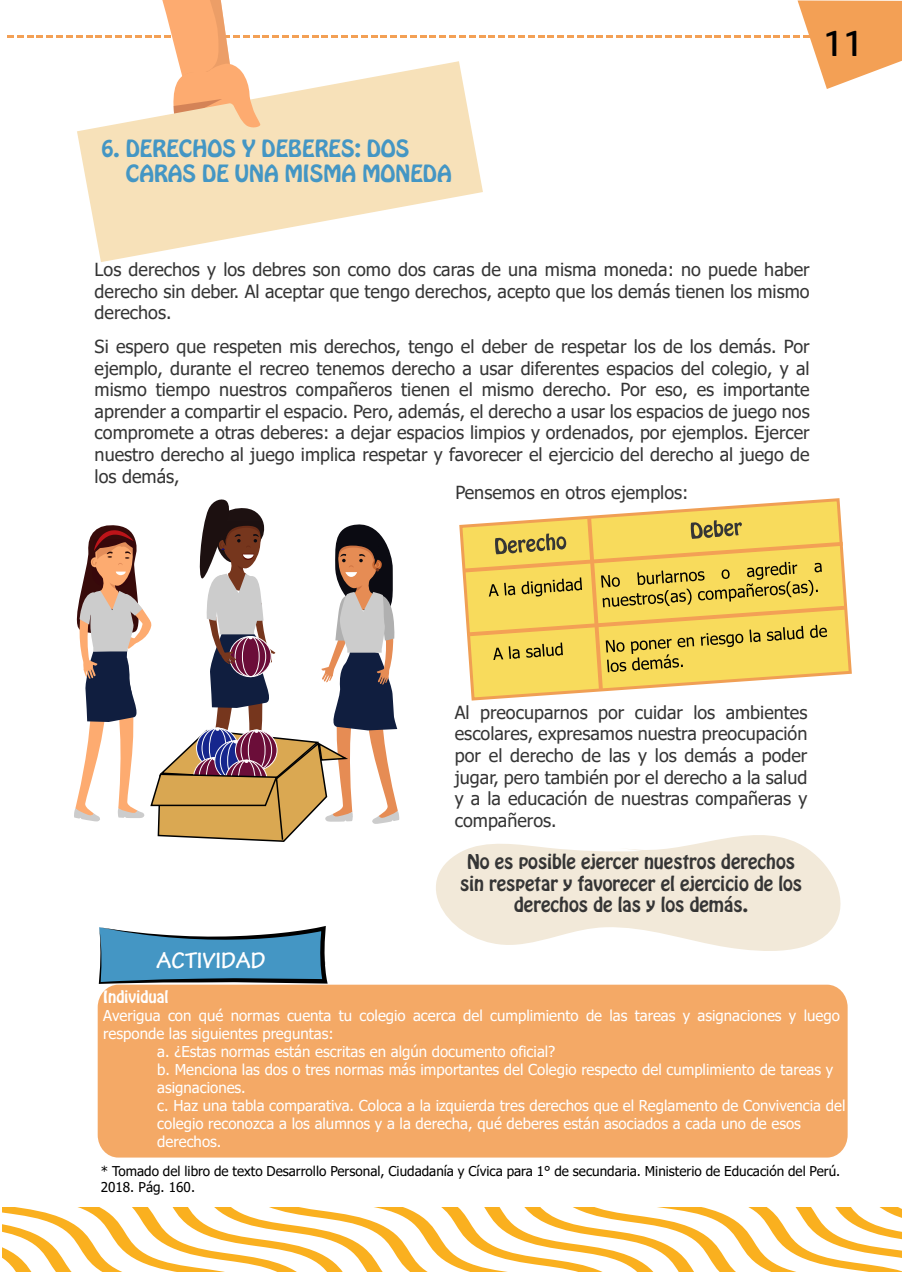
<style>
.page{position:relative;width:902px;height:1272px;background:#fff}
.page>*{position:absolute;margin:0;border:0;box-sizing:border-box;transform-origin:0 0}
.t1{font:37.5px "HP Simplified";color:#000}
.t2{font:700 24px "Tekton Pro";color:#fff}
.t3{font:21px/25.2px "Hobo Std";color:#4496c4}
.t4{font:18px/21.6px "Tahoma";color:#353535;text-align:justify}
.t5{font:18px/21.6px "Hobo Std";color:#353535;text-align:center}
.t6{font:15px "Tahoma";color:#fff}
.t7{font:15px "Hobo Std";color:#fff}
.t8{font:13.5px/16.2px "Tahoma";color:#000}
</style>
<div class="page">
<svg style="left:2px;top:1207px;width:900px;height:65px"></svg>
<svg style="left:459px;top:498px;width:393px;height:203px"></svg>
<svg style="left:462px;top:514px;width:386px;height:178px;background:#e9cb60"></svg>
<svg style="left:74px;top:499px;width:326px;height:343px"></svg>
<svg style="left:436px;top:835px;width:405px;height:116px;fill:#f2e9d9"></svg>
<div style="left:98px;top:985px;width:750px;height:172px;background:#f4a966;border-radius:22px"></div>
<svg style="left:99px;top:926px;width:229px;height:58px;background:#5993b4"></svg>
<svg style="left:77px;top:128px;width:406px;height:134px;fill:#f7e1b9"></svg>
<svg style="left:7px;top:0;width:895px;height:128px"></svg>
<h1 class="t1" style="left:823px;top:18px;width:42px">11</h1>
<p class="t3" style="left:126px;top:136px;width:327px;text-indent:-24px">6. DERECHOS Y DEBERES: DOS<br>CARAS DE UNA MISMA MONEDA</p>
<p class="t4" style="left:95px;top:260px;width:717px">Los derechos y los debres son como dos caras de una misma moneda: no puede haber derecho sin deber. Al aceptar que tengo derechos, acepto que los demás tienen los mismo derechos.</p>
<p class="t4" style="left:95px;top:337px;width:717px">Si espero que respeten mis derechos, tengo el deber de respetar los de los demás. Por ejemplo, durante el recreo tenemos derecho a usar diferentes espacios del colegio, y al mismo tiempo nuestros compañeros tienen el mismo derecho. Por eso, es importante aprender a compartir el espacio. Pero, además, el derecho a usar los espacios de juego nos compromete a otras deberes: a dejar espacios limpios y ordenados, por ejemplos. Ejercer nuestro derecho al juego implica respetar y favorecer el ejercicio del derecho al juego de los demás,</p>
<p class="t4" style="left:455px;top:483px;width:235px">Pensemos en otros ejemplos:</p>
<h2 class="t2" style="left:157px;top:947px;width:111px">ACTIVIDAD</h2>
<p class="t4" style="left:455px;top:702px;width:354px">Al preocuparnos por cuidar los ambientes escolares, expresamos nuestra preocupación por el derecho de las y los demás a poder jugar, pero también por el derecho a la salud y a la educación de nuestras compañeras y compañeros.</p>
<p class="t5" style="left:460px;top:851px;width:344px">No es posible ejercer nuestros derechos sin respetar y favorecer el ejercicio de los derechos de las y los demás.</p>
<p class="t7" style="left:103px;top:987px;width:67px">Individual</p>
<p class="t6" style="left:103px;top:1006px;width:738px">Averigua con qué normas cuenta tu colegio acerca del cumplimiento de las tareas y asignaciones y luego</p>
<p class="t6" style="left:103px;top:1024px;width:232px">responde las siguientes preguntas:</p>
<p class="t6" style="left:157px;top:1042px;width:400px">a. ¿Estas normas están escritas en algún documento oficial?</p>
<p class="t6" style="left:157px;top:1060px;width:678px">b. Menciona las dos o tres normas más importantes del Colegio respecto del cumplimiento de tareas y</p>
<p class="t6" style="left:157px;top:1078px;width:90px">asignaciones.</p>
<p class="t6" style="left:157px;top:1096px;width:690px">c. Haz una tabla comparativa. Coloca a la izquierda tres derechos que el Reglamento de Convivencia del</p>
<p class="t6" style="left:157px;top:1114px;width:645px">colegio reconozca a los alumnos y a la derecha, qué deberes están asociados a cada uno de esos</p>
<p class="t6" style="left:157px;top:1132px;width:66px">derechos.</p>
<p class="t8" style="left:101px;top:1164px;width:741px">* Tomado del libro de texto Desarrollo Personal, Ciudadanía y Cívica para 1° de secundaria. Ministerio de Educación del Perú.<br>2018. Pág. 160.</p>
</div>
